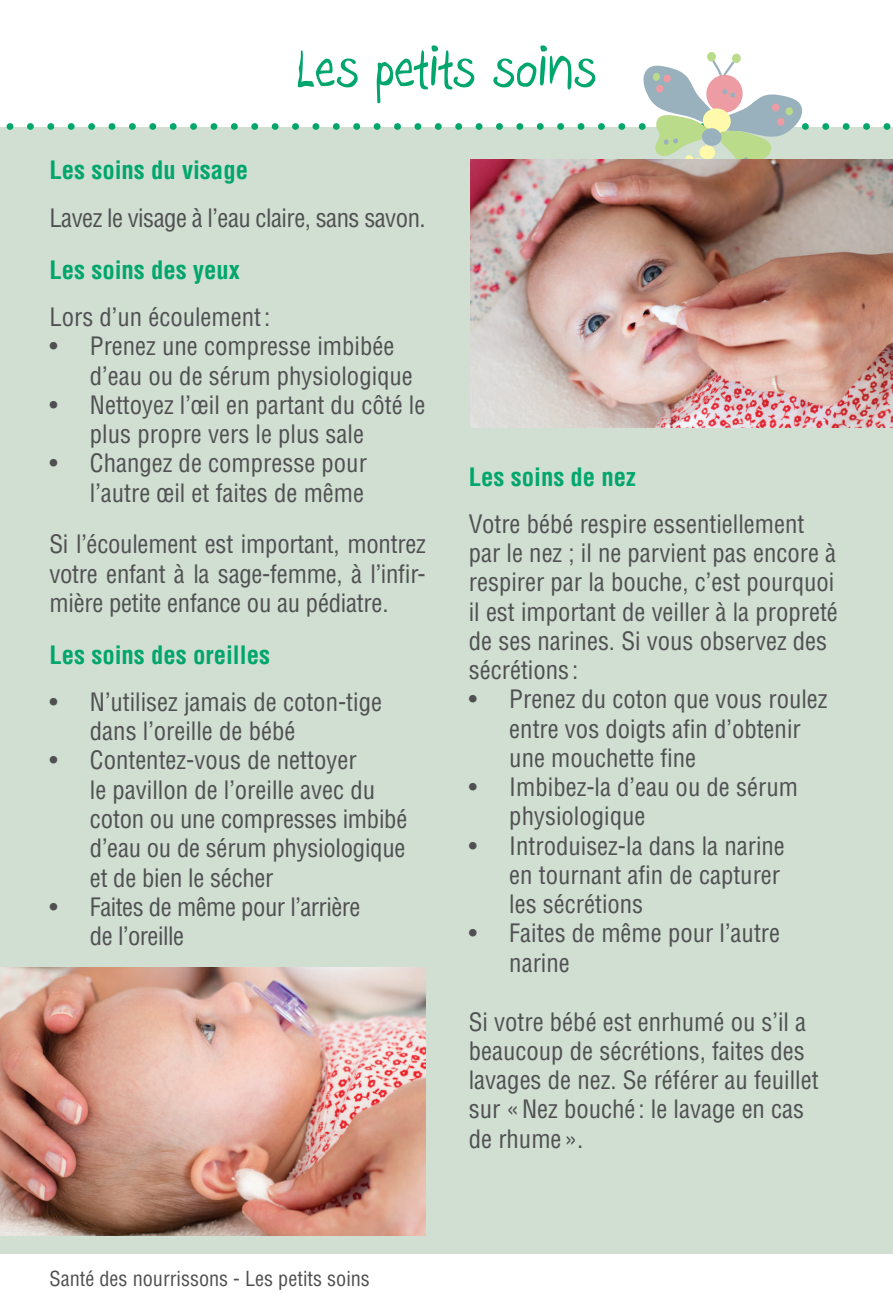
<style>
.page{position:relative;width:893px;height:1308px;background:#fff}
.page>*{position:absolute;margin:0;border:0;box-sizing:border-box;transform-origin:0 0}
.t1{font:60.75px "Boopee";color:#00a66c}
.t2{font:condensed 24.75px/29.2px "Helvetica";color:#505052}
.t3{font:condensed 24.75px "Helvetica";letter-spacing:-.02em;color:#505052}
.t4{font:700 condensed 24.75px "Helvetica";color:#00a66c}
.t5{font:condensed 20.25px "Helvetica";color:#505052}
</style>
<div class="page">
<div style="left:0;top:1px;width:893px;height:1252px;background:#d0dfd2"></div>
<div style="left:0;top:0;width:893px;height:126px;background:#fff"></div>
<img style="left:0;top:967px;width:426px;height:268px">
<div style="left:707px;top:52px;width:9px;height:10px;background:#badb8a;border-radius:50%"></div>
<svg style="left:732px;top:53px;width:9px;height:10px"></svg>
<svg style="left:0;top:56px;width:893px;height:103px"></svg>
<img style="left:470px;top:159px;width:423px;height:268px">
<p class="t1" style="left:296px;top:34px;width:302px">Les petits soins</p>
<p class="t4" style="left:49px;top:155px;width:200px">Les soins du visage</p>
<p class="t3" style="left:49px;top:202px;width:378px">Lavez le visage à l’eau claire, sans savon.</p>
<p class="t4" style="left:49px;top:254px;width:192px">Les soins des yeux</p>
<p class="t2" style="left:49px;top:302px;width:222px">Lors d’un écoulement:</p>
<p class="t2" style="left:90px;top:331px;width:325px;text-indent:-40px">• Prenez une compresse imbibée d’eau ou de sérum physiologique</p>
<p class="t2" style="left:90px;top:390px;width:337px;text-indent:-40px">• Nettoyez l’œil en partant du côté le plus propre vers le plus sale</p>
<p class="t2" style="left:49px;top:448px;width:319px;text-align:right">• Changez de compresse pour l’autre œil et faites de même</p>
<p class="t2" style="left:49px;top:529px;width:378px;text-align:justify">Si l’écoulement est important, montrez votre enfant à la sage-femme, à l’infir&shy;mière petite enfance ou au pédiatre.</p>
<p class="t4" style="left:49px;top:639px;width:222px">Les soins des oreilles</p>
<p class="t2" style="left:49px;top:687px;width:334px">• N’utilisez jamais de coton-tige</p>
<p class="t2" style="left:90px;top:716px;width:207px">dans l’oreille de bébé</p>
<p class="t2" style="left:49px;top:745px;width:309px">• Contentez-vous de nettoyer</p>
<p class="t2" style="left:90px;top:775px;width:319px">le pavillon de l’oreille avec du coton ou une compresses imbibé d’eau ou de sérum physiologique et de bien le sécher</p>
<p class="t3" style="left:49px;top:891px;width:313px">• Faites de même pour l’arrière</p>
<p class="t3" style="left:90px;top:920px;width:96px">de l’oreille</p>
<p class="t4" style="left:469px;top:461px;width:169px">Les soins de nez</p>
<p class="t2" style="left:469px;top:509px;width:371px">Votre bébé respire essentiellement par le nez ; il ne parvient pas encore à respirer par la bouche, c’est pourquoi il est important de veiller à la propreté de ses narines. Si vous observez des sécrétions :</p>
<p class="t2" style="left:469px;top:684px;width:360px;text-align:center">• Prenez du coton que vous roulez entre vos doigts afin d’obtenir</p>
<p class="t2" style="left:509px;top:743px;width:188px">une mouchette fine</p>
<p class="t2" style="left:509px;top:772px;width:290px;text-indent:-40px">• Imbibez-la d’eau ou de sérum physiologique</p>
<p class="t2" style="left:469px;top:831px;width:318px">• Introduisez-la dans la narine</p>
<p class="t2" style="left:509px;top:860px;width:272px">en tournant afin de capturer</p>
<p class="t2" style="left:509px;top:889px;width:135px">les sécrétions</p>
<p class="t2" style="left:509px;top:918px;width:272px;text-indent:-40px">• Faites de même pour l’autre narine</p>
<p class="t2" style="left:469px;top:1007px;width:351px">Si votre bébé est enrhumé ou s’il a beaucoup de sécrétions, faites des lavages de nez. Se référer au feuillet sur «Nez bouché : le lavage en cas</p>
<p class="t2" style="left:469px;top:1124px;width:116px">de rhume ».</p>
<p class="t5" style="left:49px;top:1265px;width:322px">Santé des nourrissons - Les petits soins</p>
</div>
